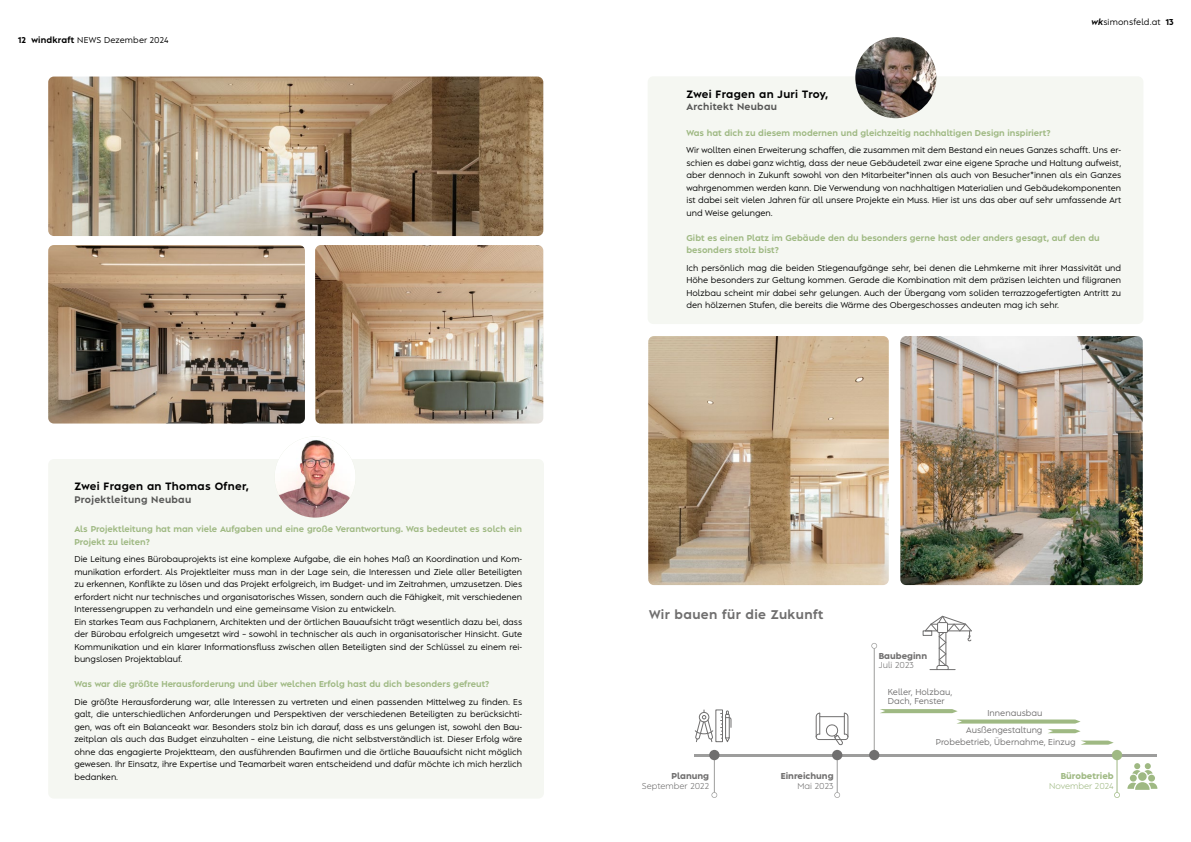
<style>
.page{position:relative;width:1191px;height:842px;background:#fff}
.page>*{position:absolute;margin:0;border:0;box-sizing:border-box;transform-origin:0 0}
.t1{font:700 11.8px "Albula Pro";letter-spacing:.03em;color:#706f6f}
.t2{font:700 10px "Albula Pro";letter-spacing:.03em;color:#000}
.t3{font:700 9px "Albula Pro";letter-spacing:.03em;color:#575756}
.t4{font:8.1px/17px "Albula Pro";color:#706f6f;text-align:right}
.t5{font:300 8.1px "Albula Pro";color:#706f6f}
.t6{font:800 8.1px "Albula Pro";color:#706f6f}
.t7{font:300 8.1px "Albula Pro";color:#9fb983}
.t8{font:800 8.1px "Albula Pro";color:#9fb983}
.t9{font:8px/12.5px "Albula Pro";color:#000;text-align:justify}
.t10{font:700 8px/12.5px "Albula Pro";color:#9fb983}
.s1{font-weight:700}
.s2{font-weight:700;font-style:italic}
</style>
<div class="page">
<svg style="left:880px;top:709px;width:77px;height:4px"></svg>
<svg style="left:1081px;top:740px;width:32px;height:5px"></svg>
<svg style="left:957px;top:719px;width:123px;height:14px"></svg>
<hr style="left:874px;top:646px;width:1px;height:108px;background:#9d9d9c">
<svg style="left:871px;top:643px;width:6px;height:6px"></svg>
<hr style="left:714px;top:755px;width:1px;height:40px;background:#9d9d9c">
<svg style="left:711px;top:792px;width:6px;height:6px"></svg>
<hr style="left:837px;top:755px;width:1px;height:40px;background:#9d9d9c">
<svg style="left:834px;top:792px;width:6px;height:6px"></svg>
<hr style="left:1116px;top:755px;width:1px;height:40px;background:#9fb983">
<svg style="left:1114px;top:792px;width:6px;height:6px"></svg>
<hr style="left:694px;top:754px;width:463px;height:2px;background:#9d9d9c">
<div style="left:709px;top:750px;width:10px;height:10px;background:#706f6f;border-radius:50%"></div>
<div style="left:832px;top:750px;width:10px;height:10px;background:#706f6f;border-radius:50%"></div>
<div style="left:869px;top:750px;width:10px;height:10px;background:#706f6f;border-radius:50%"></div>
<div style="left:1111px;top:750px;width:11px;height:10px;background:#9fb983;border-radius:50%"></div>
<svg style="left:694px;top:710px;width:19px;height:32px"></svg>
<div style="left:715px;top:710px;width:8px;height:32px;border:1px solid #706f6f"></div>
<svg style="left:720px;top:710px;width:11px;height:33px"></svg>
<svg style="left:815px;top:712px;width:33px;height:34px"></svg>
<div style="left:922px;top:630px;width:10px;height:6px;border:1px solid #706f6f"></div>
<svg style="left:924px;top:615px;width:48px;height:55px"></svg>
<svg style="left:1127px;top:763px;width:30px;height:27px"></svg>
<img style="left:48px;top:77px;width:495px;height:159px">
<img style="left:48px;top:245px;width:257px;height:179px">
<img style="left:315px;top:245px;width:228px;height:179px">
<img style="left:648px;top:336px;width:240px;height:249px">
<img style="left:900px;top:336px;width:242px;height:249px">
<div style="left:48px;top:459px;width:496px;height:340px;background:#f5f7f2;border-radius:6px"></div>
<div style="left:647px;top:76px;width:496px;height:248px;background:#f5f7f2;border-radius:6px"></div>
<img style="left:274px;top:436px;width:82px;height:82px;border-radius:40px">
<img style="left:855px;top:37px;width:81px;height:81px;border-radius:40px">
<p class="t9" style="left:18px;top:33px;width:152px"><span class="s1">12 windkraft</span> NEWS Dezember 2024</p>
<p class="t2" style="left:74px;top:477px;width:176px">Zwei Fragen an Thomas Ofner,</p>
<p class="t3" style="left:74px;top:491px;width:118px">Projektleitung Neubau</p>
<p class="t10" style="left:74px;top:522px;width:449px">Als Projektleitung hat man viele Aufgaben und eine große Verantwortung. Was bedeutet es solch ein<br>Projekt zu leiten?</p>
<p class="t9" style="left:74px;top:552px;width:449px;text-align:left">Die Leitung eines Bürobauprojekts ist eine komplexe Aufgabe, die ein hohes Maß an Koordination und Kom&shy;munikation erfordert. Als Projektleiter muss man in der Lage sein, die Interessen und Ziele aller Beteiligten zu erkennen, Konflikte zu lösen und das Projekt erfolgreich, im Budget- und im Zeitrahmen, umzusetzen. Dies erfordert nicht nur technisches und organisatorisches Wissen, sondern auch die Fähigkeit, mit verschiedenen Interessengruppen zu verhandeln und eine gemeinsame Vision zu entwickeln.<br>Ein starkes Team aus Fachplanern, Architekten und der örtlichen Bauaufsicht trägt wesentlich dazu bei, dass der Bürobau erfolgreich umgesetzt wird – sowohl in technischer als auch in organisatorischer Hinsicht. Gute Kommunikation und ein klarer Informationsfluss zwischen allen Beteiligten sind der Schlüssel zu einem rei&shy;bungslosen Projektablauf.</p>
<p class="t10" style="left:74px;top:677px;width:416px">Was war die größte Herausforderung und über welchen Erfolg hast du dich besonders gefreut?</p>
<p class="t9" style="left:74px;top:695px;width:449px">Die größte Herausforderung war, alle Interessen zu vertreten und einen passenden Mittelweg zu finden. Es galt, die unterschiedlichen Anforderungen und Perspektiven der verschiedenen Beteiligten zu berücksichti&shy;gen, was oft ein Balanceakt war. Besonders stolz bin ich darauf, dass es uns gelungen ist, sowohl den Bau&shy;zeitplan als auch das Budget einzuhalten – eine Leistung, die nicht selbstverständlich ist. Dieser Erfolg wäre ohne das engagierte Projektteam, den ausführenden Baufirmen und die örtliche Bauaufsicht nicht möglich gewesen. Ihr Einsatz, ihre Expertise und Teamarbeit waren entscheidend und dafür möchte ich mich herzlich bedanken.</p>
<p class="t2" style="left:686px;top:86px;width:143px">Zwei Fragen an Juri Troy,</p>
<p class="t3" style="left:686px;top:99px;width:92px">Architekt Neubau</p>
<p class="t9" style="left:1091px;top:15px;width:84px"><span class="s2">wk</span>simonsfeld.at <span class="s1">13</span></p>
<p class="t10" style="left:686px;top:126px;width:365px">Was hat dich zu diesem modernen und gleichzeitig nachhaltigen Design inspiriert?</p>
<p class="t9" style="left:686px;top:143px;width:436px">Wir wollten einen Erweiterung schaffen, die zusammen mit dem Bestand ein neues Ganzes schafft. Uns er&shy;schien es dabei ganz wichtig, dass der neue Gebäudeteil zwar eine eigene Sprache und Haltung aufweist, aber dennoch in Zukunft sowohl von den Mitarbeiter*innen als auch von Besucher*innen als ein Ganzes wahrgenommen werden kann. Die Verwendung von nachhaltigen Materialien und Gebäudekomponenten ist dabei seit vielen Jahren für all unsere Projekte ein Muss. Hier ist uns das aber auf sehr umfassende Art und Weise gelungen.</p>
<p class="t10" style="left:686px;top:231px;width:415px">Gibt es einen Platz im Gebäude den du besonders gerne hast oder anders gesagt, auf den du besonders stolz bist?</p>
<p class="t9" style="left:686px;top:261px;width:436px">Ich persönlich mag die beiden Stiegenaufgänge sehr, bei denen die Lehmkerne mit ihrer Massivität und Höhe besonders zur Geltung kommen. Gerade die Kombination mit dem präzisen leichten und filigranen Holzbau scheint mir dabei sehr gelungen. Auch der Übergang vom soliden terrazzogefertigten Antritt zu den hölzernen Stufen, die bereits die Wärme des Obergeschosses andeuten mag ich sehr.</p>
<h1 class="t1" style="left:649px;top:604px;width:176px">Wir bauen für die Zukunft</h1>
<p class="t6" style="left:671px;top:769px;width:39px">Planung</p>
<p class="t5" style="left:642px;top:779px;width:69px">September 2022</p>
<p class="t6" style="left:781px;top:769px;width:54px">Einreichung</p>
<p class="t5" style="left:797px;top:779px;width:38px">Mai 2023</p>
<p class="t6" style="left:878px;top:648px;width:50px">Baubeginn</p>
<p class="t5" style="left:878px;top:659px;width:37px">Juli 2023</p>
<p class="t4" style="left:888px;top:686px;width:66px;line-height:9.7px;text-align:left">Keller, Holzbau,<br>Dach, Fenster</p>
<p class="t4" style="left:966px;top:704px;width:78px">Innenausbau<br>Ausßengestaltung</p>
<p class="t4" style="left:935px;top:732px;width:141px">Probebetrieb, Übernahme, Einzug</p>
<p class="t8" style="left:1060px;top:769px;width:54px">Bürobetrieb</p>
<p class="t7" style="left:1049px;top:779px;width:66px">November 2024</p>
</div>
